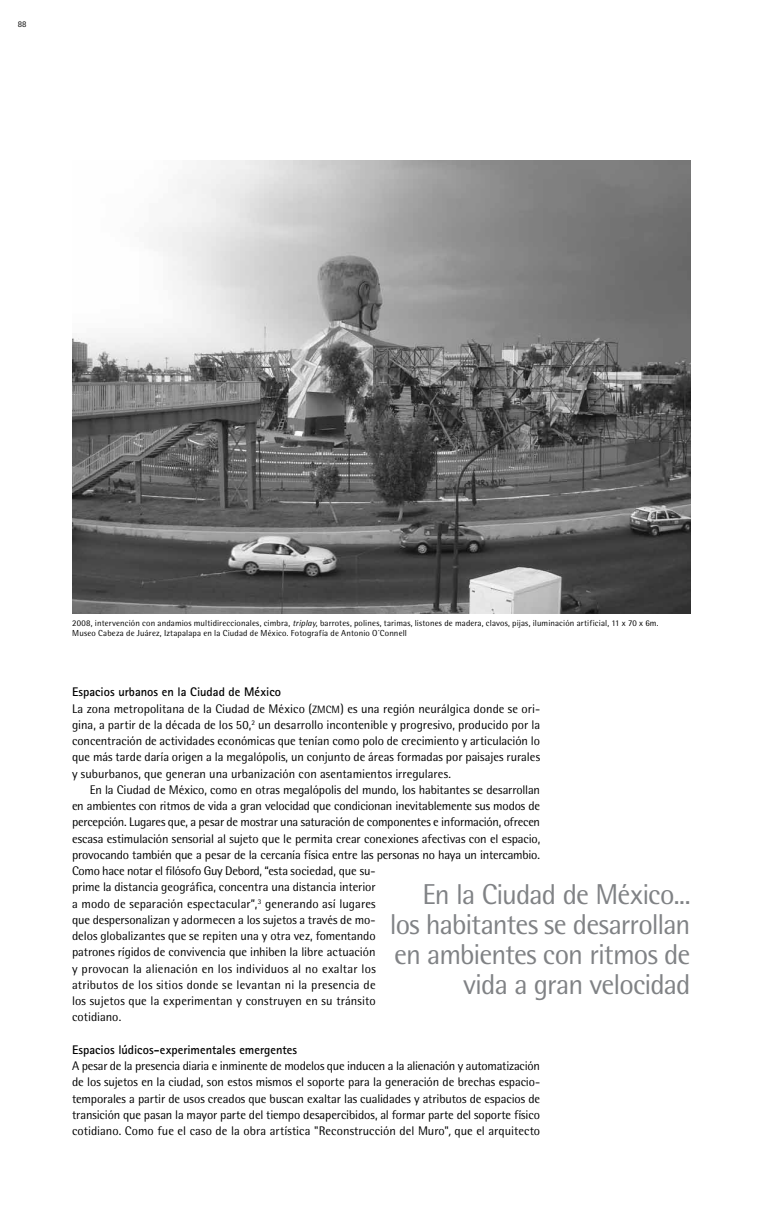
<style>
.page{position:relative;width:762px;height:1205px;background:#fff}
.page>*{position:absolute;margin:0;border:0;box-sizing:border-box;transform-origin:0 0}
.t1{font:28.75px/30px "Rotis Semi Sans";letter-spacing:-.035em;color:#808285;text-align:right}
.t2{font:12.5px/16.2px "Rotis Semi Sans";letter-spacing:-.005em;color:#000;text-align:justify}
.t3{font:700 12.5px "Rotis Sans Serif";color:#000}
.t4{font:8.75px/10px "Rotis Semi Sans";letter-spacing:.015em;color:#000}
.t5{font:8.75px "Rotis Sans Serif";color:#000}
.s1{font-style:italic}
.s2{font-family:"Rotis Semi Sans SC850";font-size:10.62px}
.s3{font-family:"Rotis Semi Sans SC850"}
</style>
<div class="page">
<img style="left:72px;top:160px;width:618px;height:453px">
<p class="t5" style="left:18px;top:19px;width:10px">88</p>
<p class="t4" style="left:72px;top:618px;width:588px">2008, intervención con andamios multidireccionales, cimbra, <span class="s1">triplay</span>, barrotes, polines, tarimas, listones de madera, clavos, pijas, iluminación artificial, 11 x 70 x 6m.<br>Museo Cabeza de Juárez, Iztapalapa en la Ciudad de México. Fotografía de Antonio O´Connell</p>
<p class="t3" style="left:72px;top:684px;width:211px">Espacios urbanos en la Ciudad de México</p>
<p class="t2" style="left:72px;top:700px;width:470px">La zona metropolitana de la Ciudad de México (<span class="s2">ZMCM</span><span class="s3">)</span> es una región neurálgica donde se ori&shy;gina, a partir de la década de los 50,<sup>2</sup> un desarrollo incontenible y progresivo, producido por la concentración de actividades económicas que tenían como polo de crecimiento y articulación lo que más tarde daría origen a la megalópolis, un conjunto de áreas formadas por paisajes rurales y suburbanos, que generan una urbanización con asentamientos irregulares.</p>
<p class="t2" style="left:72px;top:781px;width:470px;text-align:left;text-indent:18px">En la Ciudad de México, como en otras megalópolis del mundo, los habitantes se desarrollan en ambientes con ritmos de vida a gran velocidad que condicionan inevitablemente sus modos de percepción. Lugares que, a pesar de mostrar una saturación de componentes e información, ofrecen escasa estimulación sensorial al sujeto que le permita crear conexiones afectivas con el espacio, provocando también que a pesar de la cercanía física entre las personas no haya un intercambio.<br>Como hace notar el filósofo Guy Debord, “esta sociedad, que su-<br>prime la distancia geográfica, concentra una distancia interior<br>a modo de separación espectacular”,<sup>3</sup> generando así lugares<br>que despersonalizan y adormecen a los sujetos a través de mo-<br>delos globalizantes que se repiten una y otra vez, fomentando<br>patrones rígidos de convivencia que inhiben la libre actuación<br>y provocan la alienación en los individuos al no exaltar los<br>atributos de los sitios donde se levantan ni la presencia de<br>los sujetos que la experimentan y construyen en su tránsito<br>cotidiano.</p>
<p class="t3" style="left:72px;top:1042px;width:227px">Espacios lúdicos-experimentales emergentes</p>
<p class="t2" style="left:72px;top:1058px;width:470px">A pesar de la presencia diaria e inminente de modelos que inducen a la alienación y automatización de los sujetos en la ciudad, son estos mismos el soporte para la generación de brechas espacio&shy;temporales a partir de usos creados que buscan exaltar las cualidades y atributos de espacios de transición que pasan la mayor parte del tiempo desapercibidos, al formar parte del soporte físico cotidiano. Como fue el caso de la obra artística "Reconstrucción del Muro"<span class="s1">,</span> que el arquitecto</p>
<h1 class="t1" style="left:390px;top:879px;width:302px">En la Ciudad de México... los habitantes se desarrollan en ambientes con ritmos de vida a gran velocidad</h1>
</div>
